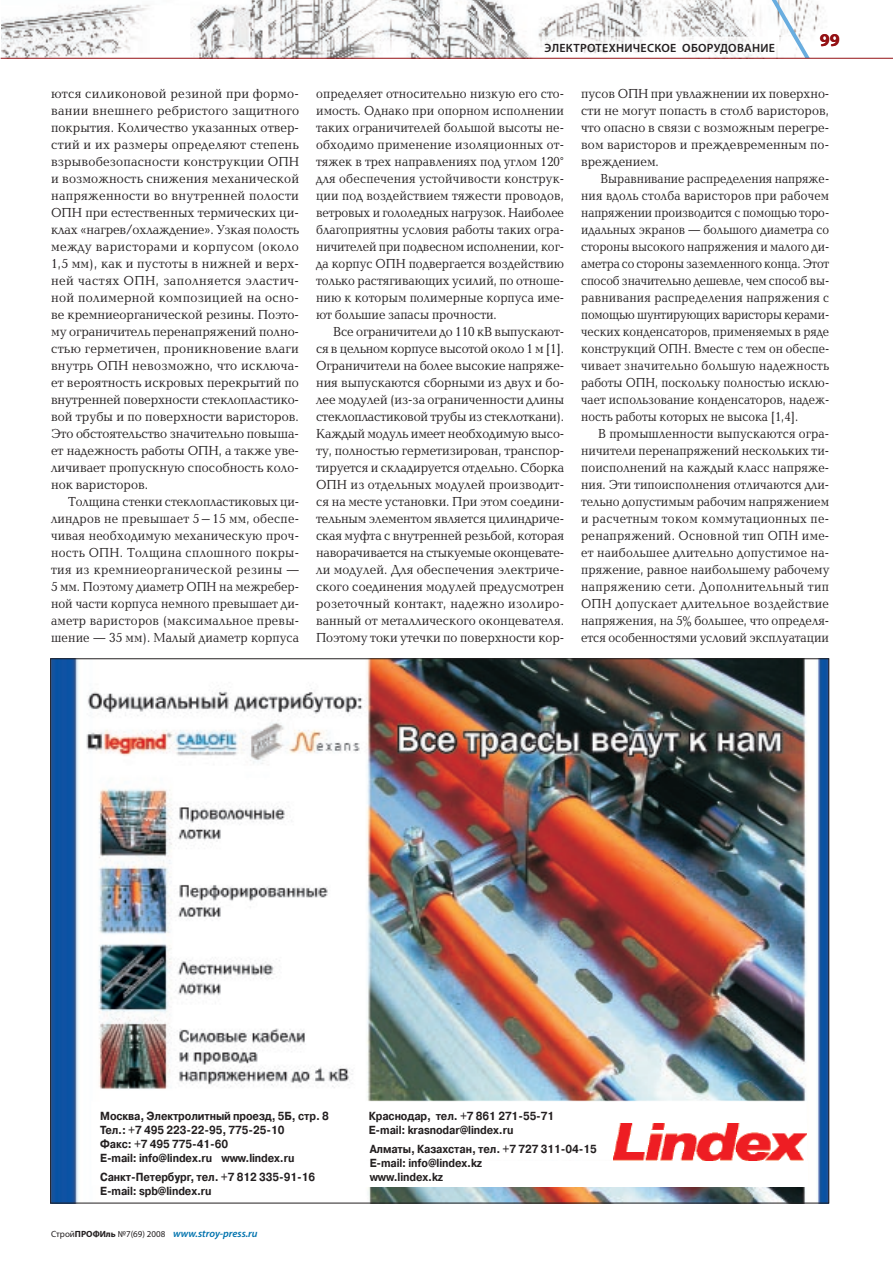
<style>
.page{position:relative;width:893px;height:1263px;background:#fff}
.page>*{position:absolute;margin:0;border:0;box-sizing:border-box;transform-origin:0 0}
.t1{font:700 18px "Myriad Pro";color:#941114}
._01PR-Text{font:13.5px/17px "Baltica C";letter-spacing:.005em;color:#231f20;text-align:justify;scale:.9 1}
._01PR-Text-2{font:13.5px/17px "Baltica C";letter-spacing:.005em;color:#231f20;text-align:justify;scale:.92 1}
._01PR-Text-3{font:13.5px/17px "Baltica C";letter-spacing:.005em;color:#231f20;text-align:justify;scale:.93 1}
._01PR-Text-4{font:13.5px/17px "Baltica C";letter-spacing:.005em;color:#231f20;text-align:justify;scale:.88 1}
.t2{font:600 12px "Myriad Pro";letter-spacing:.025em;color:#231f20}
.t3{font:700 11.7px "Pragmatica C";letter-spacing:-.01em;color:#231f20;scale:.89 1}
.t4{font:italic 600 10.5px "Myriad Pro";color:#0073ae}
.s1{font-weight:400;font-style:normal;font-size:9px;color:#231f20}
.s2{font-weight:700;font-style:normal;font-size:9px;color:#231f20}
</style>
<div class="page">
<img style="left:1px;top:0;width:892px;height:58px">
<img style="left:434px;top:37px;width:338px;height:21px">
<svg style="left:772px;top:0;width:38px;height:58px"></svg>
<hr style="left:1px;top:58px;width:892px;height:1px;background:#941114">
<img style="left:52px;top:660px;width:775px;height:541px">
<div style="left:92px;top:1101px;width:715px;height:59px;background:#fff"></div>
<div style="left:92px;top:1101px;width:275px;height:85px;background:#fff"></div>
<div style="left:363px;top:1161px;width:445px;height:25px;background:#fff"></div>
<img style="left:614px;top:1123px;width:193px;height:37px">
<p class="_01PR-Text-3" style="left:51px;top:85px;width:268px">ются силиконовой резиной при формо&shy;вании внешнего ребристого защитного покрытия. Количество указанных отвер&shy;стий и их размеры определяют степень взрывобезопасности конструкции ОПН и возможность снижения механической напряженности во внутренней полости ОПН при естественных термических ци&shy;клах «нагрев/охлаждение». Узкая полость между варисторами и корпусом (около 1,5 мм), как и пустоты в нижней и верх&shy;ней частях ОПН, заполняется эластич&shy;ной полимерной композицией на осно&shy;ве кремниеорганической резины. Поэто&shy;му ограничитель перенапряжений полно&shy;стью герметичен, проникновение влаги внутрь ОПН невозможно, что исключа&shy;ет вероятность искровых перекрытий по внутренней поверхности стеклопластико&shy;вой трубы и по поверхности варисторов.<br>Это обстоятельство значительно повыша&shy;ет надежность работы ОПН, а также уве&shy;личивает пропускную способность коло&shy;нок варисторов.</p>
<p class="_01PR-Text" style="left:51px;top:494px;width:277px;text-indent:17px">Толщина стенки стеклопластиковых ци&shy;линдров не превышает 5–15 мм, обеспе&shy;чивая необходимую механическую проч&shy;ность ОПН. Толщина сплошного покры&shy;тия из кремниеорганической резины — 5 мм. Поэтому диаметр ОПН на межребер&shy;ной части корпуса немного превышает ди&shy;аметр варисторов (максимальное превы&shy;шение — 35 мм). Малый диаметр корпуса</p>
<p class="t2" style="left:545px;top:41px;width:232px">ЭЛЕКТРОТЕХНИЧЕСКОЕ ОБОРУДОВАНИЕ</p>
<h1 class="t1" style="left:820px;top:28px;width:21px">99</h1>
<p class="_01PR-Text" style="left:316px;top:85px;width:277px">определяет относительно низкую его сто&shy;имость. Однако при опорном исполнении таких ограничителей большой высоты не&shy;обходимо применение изоляционных от&shy;тяжек в трех направлениях под углом 120° для обеспечения устойчивости конструк&shy;ции под воздействием тяжести проводов, ветровых и гололедных нагрузок. Наиболее благоприятны условия работы таких огра&shy;ничителей при подвесном исполнении, ког&shy;да корпус ОПН подвергается воздействию только растягивающих усилий, по отноше&shy;нию к которым полимерные корпуса име&shy;ют большие запасы прочности.</p>
<p class="_01PR-Text-2" style="left:316px;top:324px;width:271px;text-indent:17px">Все ограничители до 110 кВ выпускают&shy;ся в цельном корпусе высотой около 1 м [1].<br>Ограничители на более высокие напряже&shy;ния выпускаются сборными из двух и бо&shy;лее модулей (из-за ограниченности длины стеклопластиковой трубы из стеклоткани).<br>Каждый модуль имеет необходимую высо&shy;ту, полностью герметизирован, транспор&shy;тируется и складируется отдельно. Сборка ОПН из отдельных модулей производит&shy;ся на месте установки. При этом соедини&shy;тельным элементом является цилиндриче&shy;ская муфта с внутренней резьбой, которая наворачивается на стыкуемые оконцевате&shy;ли модулей. Для обеспечения электриче&shy;ского соединения модулей предусмотрен розеточный контакт, надежно изолиро&shy;ванный от металлического оконцевателя.<br>Поэтому токи утечки по поверхности кор-</p>
<p class="_01PR-Text-2" style="left:581px;top:85px;width:271px">пусов ОПН при увлажнении их поверхно&shy;сти не могут попасть в столб варисторов, что опасно в связи с возможным перегре&shy;вом варисторов и преждевременным по&shy;вреждением.</p>
<p class="_01PR-Text-4" style="left:581px;top:170px;width:283px;text-indent:19px">Выравнивание распределения напряже&shy;ния вдоль столба варисторов при рабочем напряжении производится с помощью торо&shy;идальных экранов — большого диаметра со стороны высокого напряжения и малого ди&shy;аметра со стороны заземленного конца. Этот способ значительно дешевле, чем способ вы&shy;равнивания распределения напряжения с помощью шунтирующих варисторы керами&shy;ческих конденсаторов, применяемых в ряде конструкций ОПН. Вместе с тем он обеспе&shy;чивает значительно большую надежность работы ОПН, поскольку полностью исклю&shy;чает использование конденсаторов, надеж&shy;ность работы которых не высока [1,4].</p>
<p class="_01PR-Text" style="left:581px;top:426px;width:277px;text-indent:17px">В промышленности выпускаются огра&shy;ничители перенапряжений нескольких ти&shy;поисполнений на каждый класс напряже&shy;ния. Эти типоисполнения отличаются дли&shy;тельно допустимым рабочим напряжением и расчетным током коммутационных пе&shy;ренапряжений. Основной тип ОПН име&shy;ет наибольшее длительно допустимое на&shy;пряжение, равное наибольшему рабочему напряжению сети. Дополнительный тип ОПН допускает длительное воздействие напряжения, на 5% большее, что определя&shy;ется особенностями условий эксплуатации</p>
<p class="t3" style="left:100px;top:1110px;width:259px">Москва, Электролитный проезд, 5Б, стр. 8</p>
<p class="t3" style="left:100px;top:1124px;width:209px">Тел.: +7 495 223-22-95, 775-25-10</p>
<p class="t3" style="left:100px;top:1138px;width:145px">Факс: +7 495 775-41-60</p>
<p class="t3" style="left:100px;top:1152px;width:220px">E-mail: info@lindex.ru www.lindex.ru</p>
<p class="t3" style="left:100px;top:1170px;width:243px">Санкт-Петербург, тел. +7 812 335-91-16</p>
<p class="t3" style="left:100px;top:1184px;width:127px">E-mail: spb@lindex.ru</p>
<p class="t4" style="left:51px;top:1227px;width:208px"><span class="s1">Cтрой</span><span class="s2">ПРОФИль</span> <span class="s1">№7(69) 2008</span> www.stroy-press.ru</p>
<p class="t3" style="left:369px;top:1110px;width:210px">Краснодар, тел. +7 861 271-55-71</p>
<p class="t3" style="left:369px;top:1124px;width:164px">E-mail: krasnodar@lindex.ru</p>
<p class="t3" style="left:370px;top:1142px;width:257px">Алматы, Казахстан, тел. +7 727 311-04-15</p>
<p class="t3" style="left:370px;top:1156px;width:128px">E-mail: info@lindex.kz</p>
<p class="t3" style="left:370px;top:1170px;width:84px">www.lindex.kz</p>
</div>
